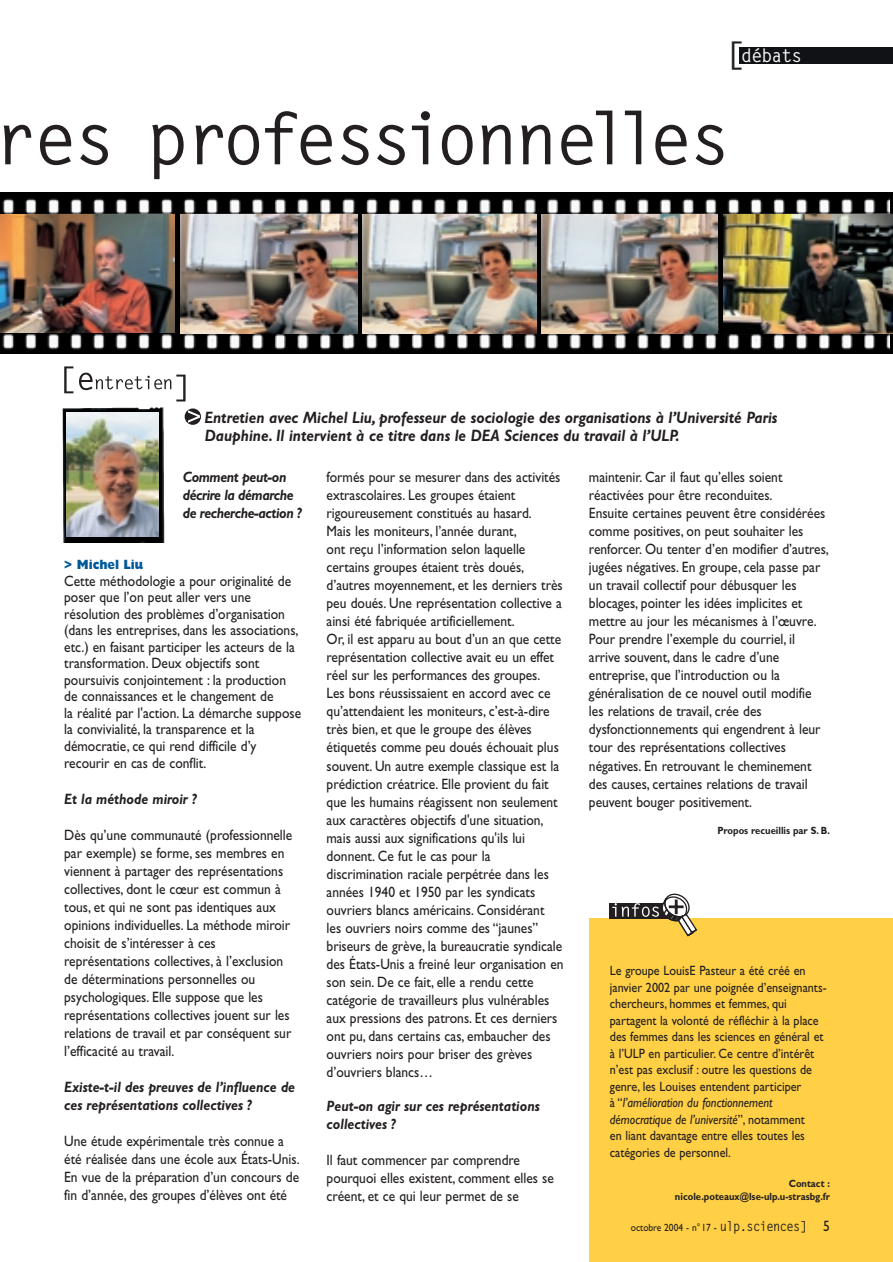
<style>
.page{position:relative;width:893px;height:1262px;background:#fff}
.page>*{position:absolute;margin:0;border:0;box-sizing:border-box;transform-origin:0 0}
.t1{font:700 72.3px "Letter Gothic";letter-spacing:-.1em;color:#231f20}
.t2{font:700 18.3px "Letter Gothic";letter-spacing:-.05em;color:#fff}
.t3{font:italic 700 16.5px/18px "Gill Sans";color:#231f20;scale:.9 1}
.t4{font:15px/18px "Gill Sans";color:#231f20;scale:.9 1}
.t5{font:italic 700 15px/18px "Gill Sans";color:#231f20;scale:.9 1}
.t6{font:italic 700 15px/18px "Gill Sans";letter-spacing:-.03em;color:#231f20;scale:.9 1}
.t7{font:13.5px/16.5px "Gill Sans";color:#231f20;scale:.9 1}
.t8{font:800 13.5px "Gill Sans";color:#00599a;scale:.9 1}
.t9{font:700 10.5px/13.5px "Gill Sans";color:#231f20;text-align:right;scale:.9 1}
.t10{font:10.5px "Gill Sans";color:#231f20;scale:.9 1}
.s1{font-size:33.15px;color:#231f20}
.s2{font-style:italic}
.s3{font-family:"Letter Gothic";font-weight:700;font-size:13.5px}
.s4{font-size:15px}
</style>
<div class="page">
<img style="left:1px;top:192px;width:348px;height:161px">
<img style="left:349px;top:192px;width:541px;height:161px">
<img style="left:181px;top:214px;width:177px;height:119px">
<img style="left:362px;top:214px;width:174px;height:119px">
<img style="left:541px;top:215px;width:176px;height:118px">
<div style="left:589px;top:918px;width:303px;height:344px;background:#ffcf45"></div>
<div style="left:738px;top:47px;width:154px;height:17px;background:#101216"></div>
<img style="left:1px;top:215px;width:174px;height:117px">
<img style="left:62px;top:407px;width:102px;height:135px">
<img style="left:67px;top:412px;width:91px;height:124px">
<svg style="left:64px;top:366px;width:9px;height:27px"></svg>
<svg style="left:79px;top:372px;width:106px;height:29px"></svg>
<div style="left:609px;top:903px;width:78px;height:15px;background:#231f20"></div>
<svg style="left:612px;top:893px;width:85px;height:44px"></svg>
<svg style="left:185px;top:408px;width:16px;height:17px"></svg>
<svg style="left:188px;top:410px;width:12px;height:13px"></svg>
<img style="left:890px;top:192px;width:2px;height:161px">
<img style="left:723px;top:214px;width:169px;height:119px">
<p class="t2" style="left:726px;top:48px;width:78px"><span class="s1">[</span>débats</p>
<h1 class="t1" style="left:-6px;top:111px;width:740px">res professionnelles</h1>
<p class="t3" style="left:204px;top:410px;width:638px">Entretien avec Michel Liu, professeur de sociologie des organisations à l’Université Paris<br>Dauphine. Il intervient à ce titre dans le DEA Sciences du travail à l’ULP.</p>
<p class="t6" style="left:183px;top:470px;width:133px">Comment peut-on décrire la démarche de recherche-action ?</p>
<p class="t8" style="left:64px;top:560px;width:89px">&gt; Michel Liu</p>
<p class="t4" style="left:64px;top:574px;width:265px;line-height:16.5px">Cette méthodologie a pour originalité de poser que l’on peut aller vers une résolution des problèmes d’organisation (dans les entreprises, dans les associations, etc.) en faisant participer les acteurs de la transformation. Deux objectifs sont poursuivis conjointement : la production de connaissances et le changement de<br>la réalité par l'action. La démarche suppose la convivialité, la transparence et la démocratie, ce qui rend difficile d’y recourir en cas de conflit.</p>
<p class="t5" style="left:64px;top:791px;width:148px">Et la méthode miroir ?</p>
<p class="t4" style="left:64px;top:827px;width:255px">Dès qu’une communauté (professionnelle par exemple) se forme, ses membres en viennent à partager des représentations collectives, dont le cœur est commun à tous, et qui ne sont pas identiques aux opinions individuelles. La méthode miroir choisit de s’intéresser à ces représentations collectives, à l’exclusion de déterminations personnelles ou psychologiques. Elle suppose que les représentations collectives jouent sur les relations de travail et par conséquent sur l’efficacité au travail.</p>
<p class="t5" style="left:64px;top:1079px;width:258px">Existe-t-il des preuves de l’influence de ces représentations collectives ?</p>
<p class="t4" style="left:64px;top:1133px;width:263px">Une étude expérimentale très connue a été réalisée dans une école aux États-Unis.<br>En vue de la préparation d’un concours de fin d’année, des groupes d’élèves ont été</p>
<p class="t4" style="left:326px;top:470px;width:265px">formés pour se mesurer dans des activités extrascolaires. Les groupes étaient rigoureusement constitués au hasard.<br>Mais les moniteurs, l’année durant,<br>ont reçu l’information selon laquelle certains groupes étaient très doués, d’autres moyennement, et les derniers très peu doués. Une représentation collective a ainsi été fabriquée artificiellement.<br>Or, il est apparu au bout d’un an que cette représentation collective avait eu un effet réel sur les performances des groupes.<br>Les bons réussissaient en accord avec ce qu’attendaient les moniteurs, c’est-à-dire très bien, et que le groupe des élèves étiquetés comme peu doués échouait plus souvent. Un autre exemple classique est la prédiction créatrice. Elle provient du fait que les humains réagissent non seulement aux caractères objectifs d'une situation, mais aussi aux significations qu'ils lui donnent. Ce fut le cas pour la discrimination raciale perpétrée dans les années 1940 et 1950 par les syndicats ouvriers blancs américains. Considérant<br>les ouvriers noirs comme des “jaunes” briseurs de grève, la bureaucratie syndicale des États-Unis a freiné leur organisation en son sein. De ce fait, elle a rendu cette catégorie de travailleurs plus vulnérables aux pressions des patrons. Et ces derniers ont pu, dans certains cas, embaucher des ouvriers noirs pour briser des grèves d’ouvriers blancs…</p>
<p class="t5" style="left:326px;top:1098px;width:238px">Peut-on agir sur ces représentations collectives ?</p>
<p class="t4" style="left:326px;top:1152px;width:254px">Il faut commencer par comprendre pourquoi elles existent, comment elles se créent, et ce qui leur permet de se</p>
<p class="t4" style="left:589px;top:470px;width:268px">maintenir. Car il faut qu’elles soient réactivées pour être reconduites.<br>Ensuite certaines peuvent être considérées comme positives, on peut souhaiter les renforcer. Ou tenter d’en modifier d’autres, jugées négatives. En groupe, cela passe par un travail collectif pour débusquer les blocages, pointer les idées implicites et mettre au jour les mécanismes à l’œuvre.<br>Pour prendre l’exemple du courriel, il arrive souvent, dans le cadre d’une entreprise, que l’introduction ou la généralisation de ce nouvel outil modifie les relations de travail, crée des dysfonctionnements qui engendrent à leur tour des représentations collectives négatives. En retrouvant le cheminement des causes, certaines relations de travail peuvent bouger positivement.</p>
<p class="t9" style="left:717px;top:824px;width:127px">Propos recueillis par S. B.</p>
<p class="t7" style="left:610px;top:963px;width:242px">Le groupe LouisE Pasteur a été créé en janvier 2002 par une poignée d’enseignants&shy;chercheurs, hommes et femmes, qui partagent la volonté de réfléchir à la place des femmes dans les sciences en général et à l’ULP en particulier. Ce centre d’intérêt n’est pas exclusif : outre les questions de genre, les Louises entendent participer<br>à “<span class="s2">l’amélioration du fonctionnement démocratique de l’université</span>”, notamment<br>en liant davantage entre elles toutes les catégories de personnel.</p>
<p class="t9" style="left:675px;top:1177px;width:174px">Contact : nicole.poteaux@lse-ulp.u-strasbg.fr</p>
<p class="t10" style="left:630px;top:1223px;width:223px">octobre 2004 - n°17 - <span class="s3">ulp.sciences]</span> <span class="s4">5</span></p>
</div>
